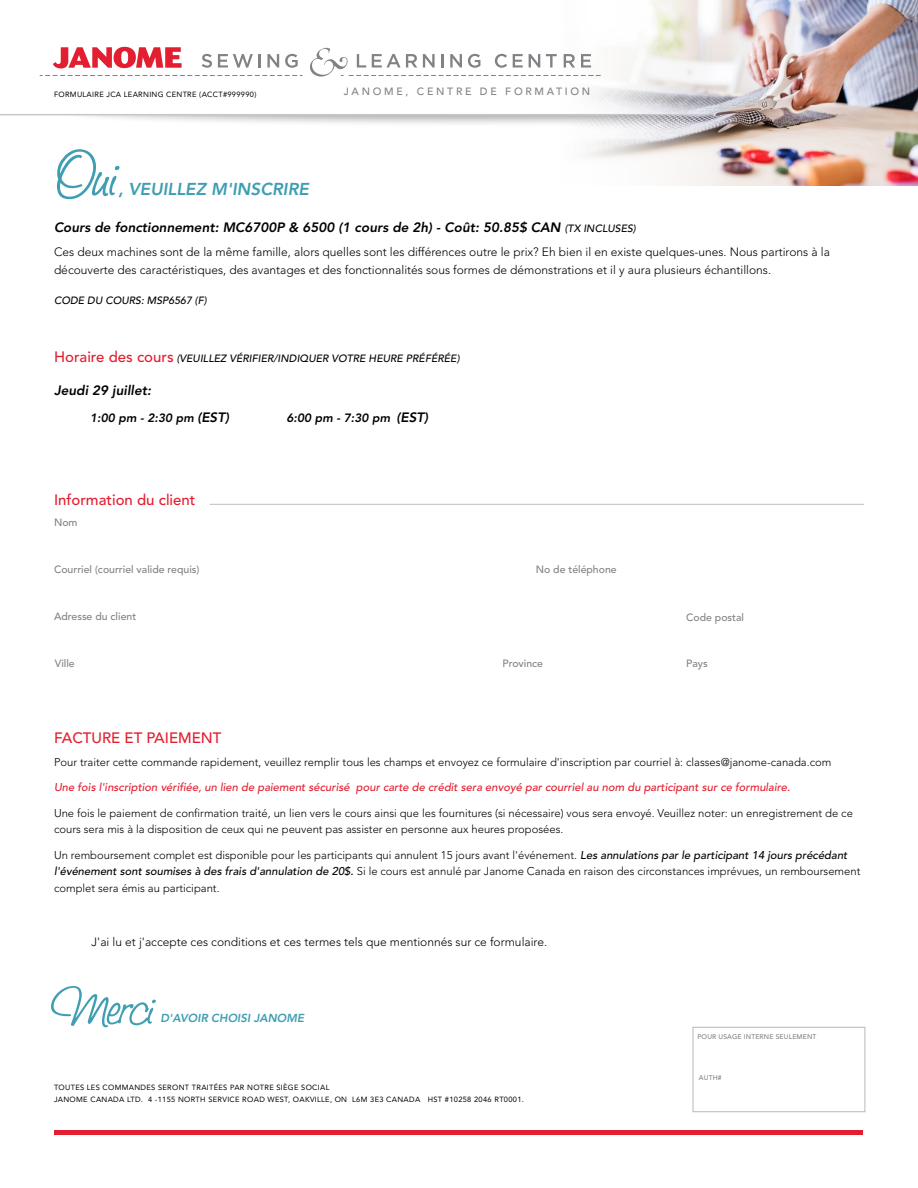
<style>
.page{position:relative;width:918px;height:1188px;background:#fff}
.page>*{position:absolute;margin:0;border:0;box-sizing:border-box;transform-origin:0 0}
.t1{font:italic 800 17.1px "Avenir";color:#3f9eb2}
.t2{font:500 15px "Avenir";color:#e31e30}
.t3{font:italic 800 13.5px "Avenir";color:#000}
.t4{font:300 12px/18px "Avenir";color:#000}
.t5{font:italic 800 12px "Avenir";color:#000}
.t6{font:italic 800 11.55px "Avenir";color:#3f9eb2}
.t7{font:300 11.25px/16.5px "Avenir";color:#000}
.t8{font:italic 500 11.25px "Avenir";color:#e31e30}
.t9{font:500 10.5px "Avenir";color:#808285}
.t10{font:italic 500 10.5px "Avenir";color:#000}
.t11{font:500 10.5px "Avenir LT Std";letter-spacing:.26em;color:#808285}
.t12{font:7.5px/12px "Avenir";letter-spacing:.04em;color:#000}
.t13{font:500 6.75px "Avenir";letter-spacing:.02em;color:#808285}
.s1{font-weight:500;font-size:10.5px}
.s2{font-style:normal;font-size:15px;color:#e31e30}
.s3{font-size:13.5px}
.s4{font-weight:500;font-style:italic}
</style>
<div class="page">
<div style="left:57px;top:73px;width:817px;height:55px;background:#000;opacity:.56"></div>
<div style="left:0;top:28px;width:873px;height:86px;background:#fff"></div>
<hr style="left:0;top:114px;width:918px;height:1px;background:#c7c8ca">
<img style="left:547px;top:0;width:371px;height:186px">
<svg style="left:53px;top:47px;width:129px;height:21px"></svg>
<svg style="left:202px;top:54px;width:10px;height:14px"></svg>
<svg style="left:218px;top:54px;width:35px;height:14px"></svg>
<hr style="left:258px;top:54px;width:3px;height:14px;background:#808285">
<svg style="left:267px;top:54px;width:12px;height:14px"></svg>
<svg style="left:285px;top:54px;width:13px;height:14px"></svg>
<svg style="left:310px;top:48px;width:291px;height:29px"></svg>
<svg style="left:40px;top:75px;width:263px;height:1px"></svg>
<svg style="left:57px;top:149px;width:63px;height:50px"></svg>
<hr style="left:210px;top:504px;width:654px;height:1px;background:#bcbec0">
<div style="left:55px;top:1130px;width:808px;height:5px;background:#e31e30"></div>
<div style="left:693px;top:1027px;width:172px;height:85px;border:1px solid #b6b8ba"></div>
<svg style="left:51px;top:986px;width:105px;height:41px"></svg>
<p class="t12" style="left:54px;top:88px;width:204px">FORMULAIRE JCA LEARNING CENTRE (ACCT#999990)</p>
<h1 class="t1" style="left:118px;top:179px;width:192px">, VEUILLEZ M'INSCRIRE</h1>
<p class="t11" style="left:344px;top:86px;width:248px">JANOME, CENTRE DE FORMATION</p>
<p class="t3" style="left:54px;top:219px;width:583px">Cours de fonctionnement: MC6700P &amp; 6500 (1 cours de 2h) - Coût: 50.85$ CAN <span class="s1">(TX INCLUSES)</span></p>
<p class="t4" style="left:54px;top:243px;width:777px">Ces deux machines sont de la même famille, alors quelles sont les différences outre le prix? Eh bien il en existe quelques-unes. Nous partirons à la découverte des caractéristiques, des avantages et des fonctionnalités sous formes de démonstrations et il y aura plusieurs échantillons.</p>
<p class="t10" style="left:54px;top:294px;width:154px">CODE DU COURS: MSP6567 (F)</p>
<p class="t10" style="left:54px;top:353px;width:407px"><span class="s2">Horaire des cours</span> (VEUILLEZ VÉRIFIER/INDIQUER VOTRE HEURE PRÉFÉRÉE)</p>
<p class="t3" style="left:54px;top:383px;width:99px">Jeudi 29 juillet:</p>
<p class="t5" style="left:90px;top:411px;width:141px">1:00 pm - 2:30 pm <span class="s3">(EST)</span></p>
<p class="t5" style="left:286px;top:411px;width:143px">6:00 pm - 7:30 pm <span class="s3">(EST)</span></p>
<h2 class="t2" style="left:54px;top:491px;width:143px">Information du client</h2>
<p class="t9" style="left:54px;top:516px;width:25px">Nom</p>
<p class="t9" style="left:54px;top:564px;width:147px">Courriel (courriel valide requis)</p>
<p class="t9" style="left:54px;top:610px;width:84px">Adresse du client</p>
<p class="t9" style="left:55px;top:658px;width:22px">Ville</p>
<p class="t9" style="left:502px;top:658px;width:42px">Province</p>
<p class="t9" style="left:536px;top:564px;width:82px">No de téléphone</p>
<p class="t9" style="left:686px;top:611px;width:59px">Code postal</p>
<p class="t9" style="left:686px;top:658px;width:23px">Pays</p>
<h2 class="t2" style="left:54px;top:729px;width:169px">FACTURE ET PAIEMENT</h2>
<p class="t7" style="left:54px;top:754px;width:779px">Pour traiter cette commande rapidement, veuillez remplir tous les champs et envoyez ce formulaire d'inscription par courriel à: classes@janome-canada.com</p>
<p class="t8" style="left:54px;top:781px;width:738px">Une fois l'inscription vérifiée, un lien de paiement sécurisé pour carte de crédit sera envoyé par courriel au nom du participant sur ce formulaire.</p>
<p class="t7" style="left:54px;top:805px;width:800px">Une fois le paiement de confirmation traité, un lien vers le cours ainsi que les fournitures (si nécessaire) vous sera envoyé. Veuillez noter: un enregistrement de ce cours sera mis à la disposition de ceux qui ne peuvent pas assister en personne aux heures proposées.</p>
<p class="t7" style="left:54px;top:847px;width:808px">Un remboursement complet est disponible pour les participants qui annulent 15 jours avant l'événement. <span class="s4">Les annulations par le participant 14 jours précédant l'événement sont soumises à des frais d'annulation de 20$.</span> Si le cours est annulé par Janome Canada en raison des circonstances imprévues, un remboursement complet sera émis au participant.</p>
<p class="t4" style="left:91px;top:933px;width:457px">J'ai lu et j'accepte ces conditions et ces termes tels que mentionnés sur ce formulaire.</p>
<p class="t6" style="left:160px;top:1011px;width:145px">D'AVOIR CHOISI JANOME</p>
<p class="t12" style="left:54px;top:1082px;width:471px">TOUTES LES COMMANDES SERONT TRAITÉES PAR NOTRE SIÈGE SOCIAL<br>JANOME CANADA LTD. 4 -1155 NORTH SERVICE ROAD WEST, OAKVILLE, ON L6M 3E3 CANADA HST #10258 2046 RT0001.</p>
<p class="t13" style="left:698px;top:1033px;width:121px">POUR USAGE INTERNE SEULEMENT</p>
<p class="t13" style="left:699px;top:1074px;width:24px">AUTH#</p>
</div>
